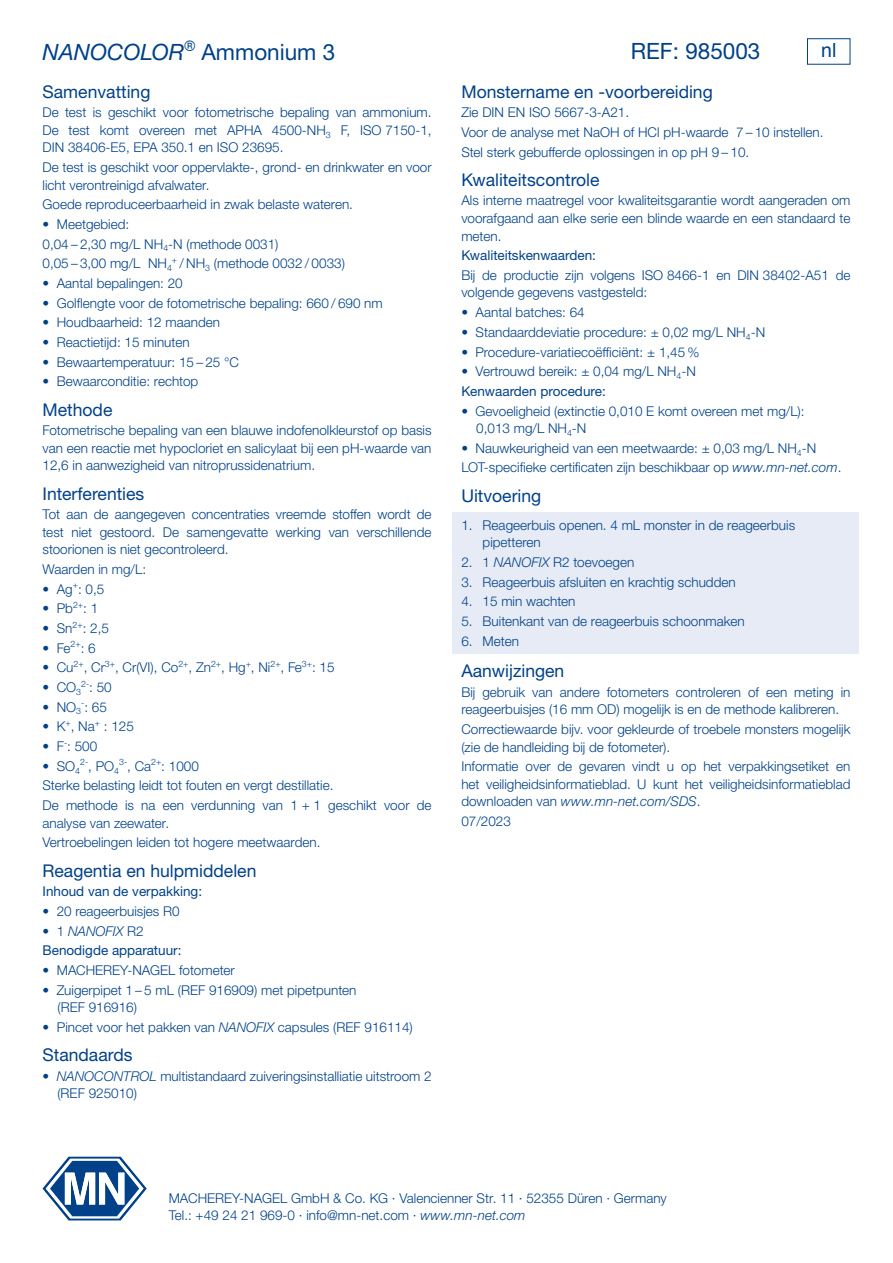
<style>
.page{position:relative;width:893px;height:1263px;background:#fff}
.page>*{position:absolute;margin:0;border:0;box-sizing:border-box;transform-origin:0 0}
.t1{font:italic 22.5px "Helvetica Neue LTW1 G";color:#004189}
.t2{font:22.5px "Helvetica Neue LTW1 G";color:#004189}
.t3{font:19.5px "Helvetica";color:#004189}
.t4{font:17.55px "Helvetica Neue LTW1 G";color:#004189}
.t5{font:300 13.5px/17.5px "Helvetica Neue LTW1 G";color:#004189}
.t6{font:13.5px/19.6px "Helvetica Neue LTW1 G";color:#004189}
.t7{font:300 8.7px "Helvetica Neue LTW1 G";color:#004189}
.s1{font-style:normal}
.s2{font-size:13.5px}
.s3{font-weight:300}
.s4{font-weight:300;font-style:italic}
.s5{font-style:italic}
.s6{font-weight:400}
</style>
<div class="page">
<svg style="left:43px;top:1157px;width:104px;height:63px"></svg>
<div style="left:807px;top:38px;width:43px;height:27px;border:1px solid #004189"></div>
<div style="left:453px;top:512px;width:406px;height:43px;background:#e6ebf6"></div>
<div style="left:453px;top:549px;width:406px;height:26px;background:#e6ebf6"></div>
<div style="left:453px;top:569px;width:406px;height:26px;background:#e6ebf6"></div>
<div style="left:453px;top:588px;width:406px;height:26px;background:#e6ebf6"></div>
<div style="left:453px;top:608px;width:406px;height:26px;background:#e6ebf6"></div>
<div style="left:453px;top:628px;width:406px;height:26px;background:#e6ebf6"></div>
<h1 class="t1" style="left:43px;top:38px;width:294px">NANOCOLOR<sup>®</sup> <span class="s1">Ammonium 3</span></h1>
<h2 class="t3" style="left:821px;top:35px;width:17px">nl</h2>
<h1 class="t2" style="left:631px;top:37px;width:131px">REF: 985003</h1>
<p class="t4" style="left:43px;top:80px;width:109px">Samenvatting</p>
<p class="t5" style="left:43px;top:104px;width:391px;text-align:justify">De test is geschikt voor fotometrische bepaling van ammonium.<br>De test komt overeen met APHA 4500-NH<sub>3</sub> F, ISO 7150‑1, DIN 38406‑E5, EPA 350.1 en ISO 23695.</p>
<p class="t5" style="left:43px;top:158px;width:391px">De test is geschikt voor oppervlakte-, grond- en drinkwater en voor licht verontreinigd afvalwater.</p>
<p class="t5" style="left:43px;top:196px;width:312px">Goede reproduceerbaarheid in zwak belaste wateren.</p>
<p class="t5" style="left:43px;top:214px;width:304px;line-height:19.6px">• Meetgebied:<br>0,04 – 2,30 mg/L NH<sub>4</sub>-N (methode 0031)<br>0,05 – 3,00 mg/L NH<sub>4</sub><sup>+</sup> / NH<sub>3</sub> (methode 0032 / 0033)</p>
<p class="t5" style="left:43px;top:274px;width:142px">• Aantal bepalingen: 20</p>
<p class="t5" style="left:43px;top:294px;width:342px">• Golflengte voor de fotometrische bepaling: 660 / 690 nm</p>
<p class="t5" style="left:43px;top:314px;width:179px">• Houdbaarheid: 12 maanden</p>
<p class="t5" style="left:43px;top:333px;width:149px">• Reactietijd: 15 minuten</p>
<p class="t5" style="left:43px;top:353px;width:198px">• Bewaartemperatuur: 15 – 25 °C</p>
<p class="t5" style="left:43px;top:373px;width:157px">• Bewaarconditie: rechtop</p>
<p class="t4" style="left:43px;top:398px;width:71px">Methode</p>
<p class="t5" style="left:43px;top:422px;width:391px;text-align:justify">Fotometrische bepaling van een blauwe indofenolkleurstof op basis van een reactie met hypocloriet en salicylaat bij een pH-waarde van 12,6 in aanwezigheid van nitroprussidenatrium.</p>
<p class="t4" style="left:43px;top:482px;width:103px">Interferenties</p>
<p class="t5" style="left:43px;top:506px;width:391px;text-align:justify">Tot aan de aangegeven concentraties vreemde stoffen wordt de test niet gestoord. De samengevatte werking van verschillende stoorionen is niet gecontroleerd.</p>
<p class="t5" style="left:43px;top:560px;width:105px">Waarden in mg/L:</p>
<p class="t5" style="left:43px;top:580px;width:63px">• Ag<sup>+</sup>: 0,5</p>
<p class="t5" style="left:43px;top:600px;width:57px">• Pb<sup>2+</sup>: 1</p>
<p class="t5" style="left:43px;top:619px;width:68px">• Sn<sup>2+</sup>: 2,5</p>
<p class="t5" style="left:43px;top:639px;width:55px">• Fe<sup>2+</sup>: 6</p>
<p class="t5" style="left:43px;top:659px;width:294px">• Cu<sup>2+</sup>, Cr<sup>3+</sup>, Cr(VI), Co<sup>2+</sup>, Zn<sup>2+</sup>, Hg<sup>+</sup>, Ni<sup>2+</sup>, Fe<sup>3+</sup>: 15</p>
<p class="t5" style="left:43px;top:678px;width:71px">• CO<sub>3</sub><sup>2-</sup>: 50</p>
<p class="t5" style="left:43px;top:698px;width:66px">• NO<sub>3</sub><sup>-</sup>: 65</p>
<p class="t5" style="left:43px;top:718px;width:93px">• K<sup>+</sup>, Na<sup>+</sup> : 125</p>
<p class="t5" style="left:43px;top:737px;width:56px">• F<sup>-</sup>: 500</p>
<p class="t5" style="left:43px;top:757px;width:39px">• SO<sub>4</sub></p>
<p class="t7" style="left:80px;top:757px;width:41px">2-<span class="s2">, PO</span>4</p>
<p class="t5" style="left:43px;top:756px;width:391px;line-height:19.6px;text-indent:77px"><sup>3-</sup>, Ca<sup>2+</sup>: 1000<br>Sterke belasting leidt tot fouten en vergt destillatie.<br>De methode is na een verdunning van 1 + 1 geschikt voor de</p>
<p class="t5" style="left:43px;top:813px;width:279px;line-height:19.6px">analyse van zeewater.<br>Vertroebelingen leiden tot hogere meetwaarden.</p>
<p class="t4" style="left:43px;top:859px;width:215px">Reagentia en hulpmiddelen</p>
<p class="t6" style="left:43px;top:881px;width:161px">Inhoud van de verpakking:</p>
<p class="t5" style="left:43px;top:902px;width:139px">• 20 reageerbuisjes R0</p>
<p class="t6" style="left:43px;top:921px;width:140px"><span class="s3">• 1</span> <span class="s4">NANOFIX</span> <span class="s3">R2<br></span>Benodigde apparatuur:</p>
<p class="t5" style="left:43px;top:961px;width:194px">• MACHEREY‑NAGEL fotometer</p>
<p class="t5" style="left:57px;top:981px;width:301px;text-indent:-15px">• Zuigerpipet 1 – 5 mL (REF 916909) met pipetpunten (REF 916916)</p>
<p class="t5" style="left:43px;top:1018px;width:372px">• Pincet voor het pakken van <span class="s5">NANOFIX</span> capsules (REF 916114)</p>
<p class="t4" style="left:43px;top:1044px;width:91px">Standaards</p>
<p class="t5" style="left:57px;top:1067px;width:376px;text-indent:-15px">• <span class="s5">NANOCONTROL</span> multistandaard zuiveringsinstalliatie uitstroom 2 (REF 925010)</p>
<p class="t4" style="left:461px;top:80px;width:253px">Monstername en -voorbereiding</p>
<p class="t5" style="left:461px;top:103px;width:364px;line-height:19.6px">Zie DIN EN ISO 5667‑3‑A21.<br>Voor de analyse met NaOH of HCl pH-waarde 7 – 10 instellen.<br>Stel sterk gebufferde oplossingen in op pH 9 – 10.</p>
<p class="t4" style="left:461px;top:169px;width:140px">Kwaliteitscontrole</p>
<p class="t5" style="left:461px;top:192px;width:391px;text-align:justify">Als interne maatregel voor kwaliteitsgarantie wordt aangeraden om voorafgaand aan elke serie een blinde waarde en een standaard te meten.</p>
<p class="t6" style="left:461px;top:246px;width:136px">Kwaliteitskenwaarden:</p>
<p class="t5" style="left:461px;top:266px;width:391px">Bij de productie zijn volgens ISO 8466‑1 en DIN 38402‑A51 de volgende gegevens vastgesteld:</p>
<p class="t5" style="left:461px;top:303px;width:125px">• Aantal batches: 64</p>
<p class="t5" style="left:461px;top:323px;width:305px">• Standaarddeviatie procedure: ± 0,02 mg/L NH<sub>4</sub>-N</p>
<p class="t5" style="left:461px;top:343px;width:240px">• Procedure-variatiecoëfficiënt: ± 1,45 %</p>
<p class="t5" style="left:461px;top:361px;width:236px;line-height:19.6px">• Vertrouwd bereik: ± 0,04 mg/L NH<sub>4</sub>-N<br><span class="s6">Kenwaarden procedure:</span></p>
<p class="t5" style="left:476px;top:402px;width:330px;text-indent:-15px">• Gevoeligheid (extinctie 0,010 E komt overeen met mg/L):<br>0,013 mg/L NH<sub>4</sub>-N</p>
<p class="t5" style="left:461px;top:438px;width:382px;line-height:19.6px">• Nauwkeurigheid van een meetwaarde: ± 0,03 mg/L NH<sub>4</sub>-N<br>LOT-specifieke certificaten zijn beschikbaar op <span class="s5">www.mn-net.com</span>.</p>
<p class="t4" style="left:461px;top:485px;width:81px">Uitvoering</p>
<p class="t5" style="left:483px;top:516px;width:314px;text-indent:-21px">1. Reageerbuis openen. 4 mL monster in de reageerbuis pipetteren</p>
<p class="t5" style="left:461px;top:553px;width:174px">2. 1 <span class="s5">NANOFIX</span> R2 toevoegen</p>
<p class="t5" style="left:461px;top:573px;width:276px">3. Reageerbuis afsluiten en krachtig schudden</p>
<p class="t5" style="left:461px;top:593px;width:116px">4. 15 min wachten</p>
<p class="t5" style="left:461px;top:612px;width:285px">5. Buitenkant van de reageerbuis schoonmaken</p>
<p class="t5" style="left:461px;top:632px;width:59px">6. Meten</p>
<p class="t4" style="left:461px;top:660px;width:104px">Aanwijzingen</p>
<p class="t5" style="left:461px;top:683px;width:391px">Bij gebruik van andere fotometers controleren of een meting in reageerbuisjes (16 mm OD) mogelijk is en de methode kalibreren.</p>
<p class="t5" style="left:461px;top:720px;width:391px">Correctiewaarde bijv. voor gekleurde of troebele monsters mogelijk (zie de handleiding bij de fotometer).</p>
<p class="t5" style="left:461px;top:758px;width:391px;text-align:justify">Informatie over de gevaren vindt u op het verpakkingsetiket en het veiligheidsinformatieblad. U kunt het veiligheidsinformatieblad downloaden van <span class="s5">www.mn-net.com/SDS</span>.</p>
<p class="t5" style="left:461px;top:812px;width:51px">07/2023</p>
<p class="t5" style="left:169px;top:1189px;width:500px">MACHEREY-NAGEL GmbH &amp; Co. KG · Valencienner Str. 11 · 52355 Düren · Germany<br>Tel.: +49 24 21 969-0 · info@mn-net.com · <span class="s5">www.mn-net.com</span></p>
</div>
